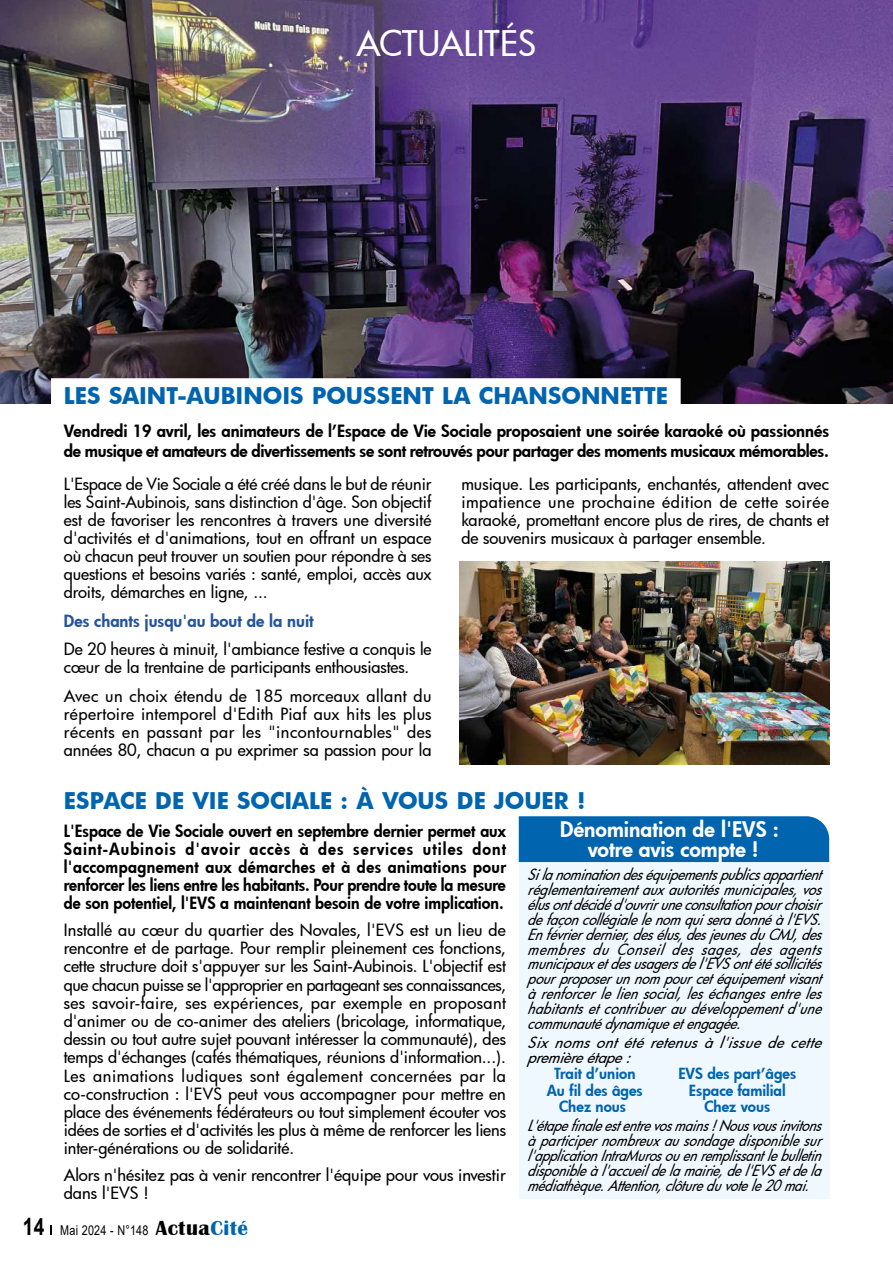
<style>
.page{position:relative;width:893px;height:1263px;background:#fff}
.page>*{position:absolute;margin:0;border:0;box-sizing:border-box;transform-origin:0 0}
.t1{font:500 34.5px "Futura";color:#fff}
.t2{font:700 22.5px "Futura";color:#0064af}
.t3{font:800 21px/19.5px "Futura";color:#fff;text-align:center}
.t4{font:500 16.5px/18px "Futura";letter-spacing:-.005em;color:#000;text-align:justify}
.t5{font:800 16.5px/18.1px "Futura";color:#000;text-align:justify;scale:.96 1}
.t6{font:800 16.5px/19.8px "Futura";color:#000}
.t7{font:800 16.5px "Futura";color:#24549d}
.t8{font:italic 500 15px/14.9px "Futura";color:#000;text-align:justify;scale:.92 1}
.t9{font:italic 500 15px/14.9px "Futura";color:#000;text-align:justify;scale:.9 1}
.t10{font:800 15px "Futura";color:#0064af}
.t11{font:italic 500 15px/14.9px "Futura";color:#000}
.t12{font:13.5px "Arial";letter-spacing:.02em;color:#000;scale:.8 1}
.s1{font-weight:700;font-size:24px}
.s2{font-family:"Britannic";font-weight:700;font-size:21px}
.s3{font-family:"Britannic";font-weight:700;font-size:21px;color:#0064af}
</style>
<div class="page">
<img style="left:0;top:0;width:893px;height:404px">
<div style="left:51px;top:378px;width:630px;height:30px;background:#fff"></div>
<img style="left:459px;top:562px;width:370px;height:202px">
<div style="left:519px;top:860px;width:310px;height:339px;background:#eef8fe"></div>
<div style="left:519px;top:816px;width:310px;height:46px;background:#0064af"></div>
<h1 class="t1" style="left:356px;top:20px;width:182px">ACTUALITÉS</h1>
<h2 class="t2" style="left:64px;top:380px;width:606px">LES SAINT-AUBINOIS POUSSENT LA CHANSONNETTE</h2>
<p class="t6" style="left:64px;top:421px;width:767px">Vendredi 19 avril, les animateurs de l’Espace de Vie Sociale proposaient une soirée karaoké où passionnés de musique et amateurs de divertissements se sont retrouvés pour partager des moments musicaux mémorables.</p>
<p class="t4" style="left:64px;top:474px;width:369px">L'Espace de Vie Sociale a été créé dans le but de réunir les Saint-Aubinois, sans distinction d'âge. Son objectif est de favoriser les rencontres à travers une diversité d'activités et d'animations, tout en offrant un espace où chacun peut trouver un soutien pour répondre à ses questions et besoins variés : santé, emploi, accès aux droits, démarches en ligne, ...</p>
<p class="t7" style="left:64px;top:609px;width:251px">Des chants jusqu'au bout de la nuit</p>
<p class="t4" style="left:64px;top:640px;width:369px">De 20 heures à minuit, l'ambiance festive a conquis le cœur de la trentaine de participants enthousiastes.</p>
<p class="t4" style="left:64px;top:686px;width:369px">Avec un choix étendu de 185 morceaux allant du répertoire intemporel d'Edith Piaf aux hits les plus récents en passant par les "incontournables" des années 80, chacun a pu exprimer sa passion pour la</p>
<p class="t4" style="left:461px;top:474px;width:369px">musique. Les participants, enchantés, attendent avec impatience une prochaine édition de cette soirée karaoké, promettant encore plus de rires, de chants et de souvenirs musicaux à partager ensemble.</p>
<h2 class="t2" style="left:64px;top:785px;width:523px">ESPACE DE VIE SOCIALE : À VOUS DE JOUER !</h2>
<p class="t5" style="left:64px;top:821px;width:462px">L'Espace de Vie Sociale ouvert en septembre dernier permet aux Saint-Aubinois d'avoir accès à des services utiles dont l'accompagnement aux démarches et à des animations pour renforcer les liens entre les habitants. Pour prendre toute la mesure de son potentiel, l'EVS a maintenant besoin de votre implication.</p>
<p class="t4" style="left:64px;top:920px;width:444px">Installé au cœur du quartier des Novales, l'EVS est un lieu de rencontre et de partage. Pour remplir pleinement ces fonctions, cette structure doit s'appuyer sur les Saint-Aubinois. L'objectif est que chacun puisse se l'approprier en partageant ses connaissances, ses savoir-faire, ses expériences, par exemple en proposant d'animer ou de co-animer des ateliers (bricolage, informatique, dessin ou tout autre sujet pouvant intéresser la communauté), des temps d'échanges (cafés thématiques, réunions d'information...).<br>Les animations ludiques sont également concernées par la co-construction : l'EVS peut vous accompagner pour mettre en place des événements fédérateurs ou tout simplement écouter vos idées de sorties et d'activités les plus à même de renforcer les liens inter-générations ou de solidarité.</p>
<p class="t4" style="left:64px;top:1165px;width:444px">Alors n'hésitez pas à venir rencontrer l'équipe pour vous investir dans l'EVS !</p>
<p class="t12" style="left:23px;top:1221px;width:283px"><span class="s1">14</span> Mai 2024 - N°148 <span class="s2">Actua</span><span class="s3">Cité</span></p>
<p class="t3" style="left:560px;top:819px;width:220px">Dénomination de l'EVS : votre avis compte !</p>
<p class="t8" style="left:527px;top:867px;width:328px">Silanominationdeséquipementspublicsappartient réglementairementauxautoritésmunicipales,vos élusontdécidéd'ouvriruneconsultationpourchoisir defaçoncollégialelenomquiseradonnéàl'EVS.<br>Enfévrierdernier,desélus,desjeunesduCMJ,des membres du Conseil des sages, des agents municipauxetdesusagersdel'EVSontétésollicités pourproposerunnompourcetéquipementvisant àrenforcerleliensocial,leséchangesentreles habitantsetcontribueraudéveloppementd'une communautédynamiqueetengagée.</p>
<p class="t11" style="left:527px;top:1035px;width:302px">Sixnomsontétéretenusàl'issuedecette premièreétape:</p>
<p class="t10" style="left:554px;top:1063px;width:83px">Trait d’union</p>
<p class="t10" style="left:678px;top:1063px;width:119px">EVS des part’âges</p>
<p class="t10" style="left:547px;top:1080px;width:97px">Au fil des âges</p>
<p class="t10" style="left:689px;top:1080px;width:98px">Espace familial</p>
<p class="t10" style="left:559px;top:1096px;width:68px">Chez nous</p>
<p class="t10" style="left:704px;top:1096px;width:67px">Chez vous</p>
<p class="t9" style="left:527px;top:1118px;width:336px">L'étapefinaleestentrevosmains!Nousvousinvitons àparticipernombreuxausondagedisponiblesur l'applicationIntraMurosouenremplissantlebulletin disponibleàl'accueildelamairie,del'EVSetdela médiathèque.Attention,clôtureduvotele20mai.</p>
</div>
